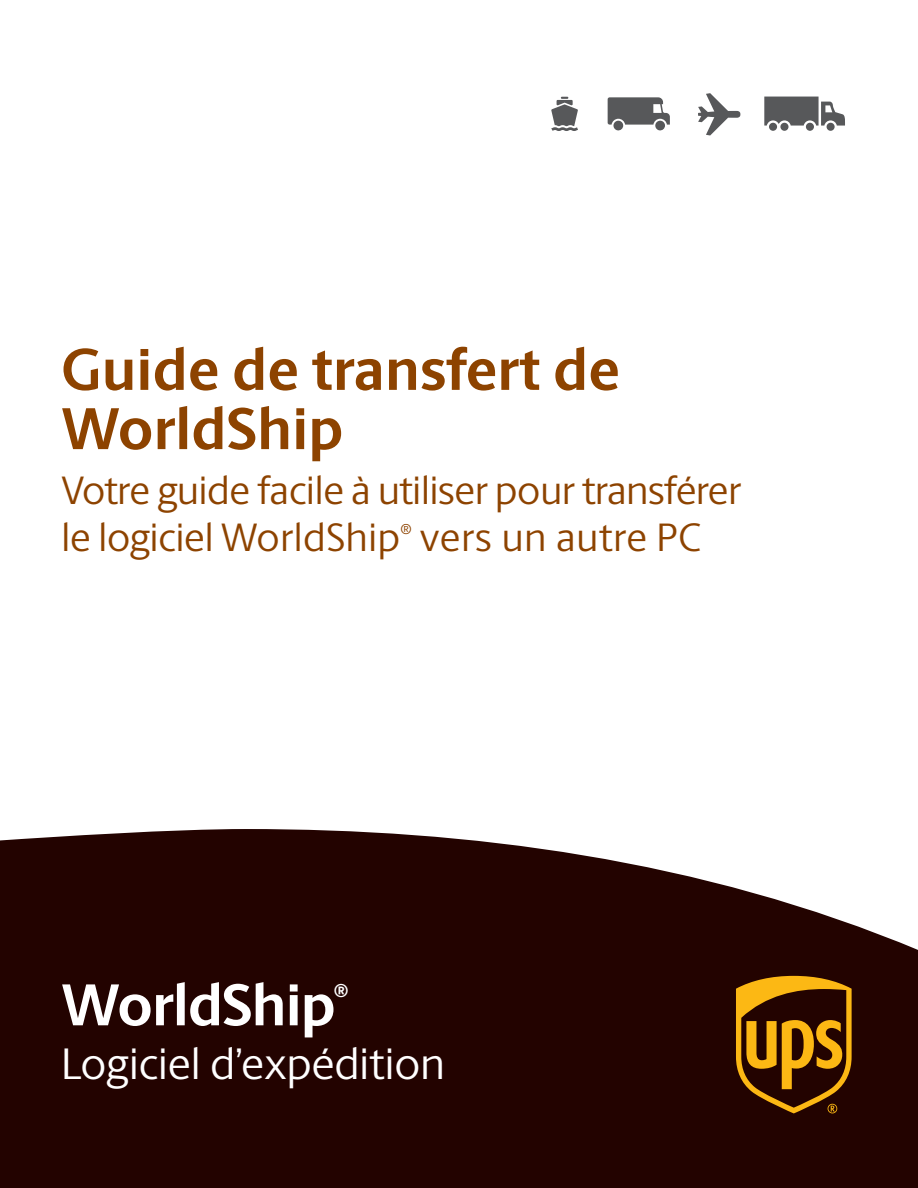
<style>
.page{position:relative;width:918px;height:1188px;background:#fff}
.page>*{position:absolute;margin:0;border:0;box-sizing:border-box;transform-origin:0 0}
.t1{font:700 59.25px/59.2px "UPS Berlingske Sans";color:#8d4300}
.t2{font:700 59.25px "UPS Berlingske Sans";letter-spacing:-.015em;color:#fff}
.t3{font:44.25px "UPS Berlingske Sans";letter-spacing:-.015em;color:#fff}
.t4{font:39.75px/47.2px "UPS Berlingske Sans";letter-spacing:-.02em;color:#8d4300}
.t5{font:39.75px "UPS Berlingske Sans";letter-spacing:.01em;color:#8d4300}
.t6{font:700 18.75px "UPS Berlingske Sans";color:#fff}
.t7{font:14.4px "UPS Berlingske Sans";color:#8d4300}
</style>
<div class="page">
<svg style="left:0;top:829px;width:918px;height:359px;background:#351715"></svg>
<svg style="left:736px;top:976px;width:116px;height:137px;background:#7a4b08"></svg>
<svg style="left:551px;top:97px;width:27px;height:34px"></svg>
<svg style="left:608px;top:97px;width:62px;height:34px"></svg>
<svg style="left:698px;top:93px;width:42px;height:43px"></svg>
<svg style="left:764px;top:97px;width:81px;height:34px"></svg>
<h1 class="t1" style="left:61px;top:339px;width:560px">Guide de transfert de<br>WorldShip</h1>
<p class="t4" style="left:61px;top:465px;width:682px">Votre guide facile à utiliser pour transférer le logiciel WorldShip</p>
<p class="t7" style="left:401px;top:519px;width:13px">®</p>
<p class="t5" style="left:419px;top:510px;width:283px">vers un autre PC</p>
<h1 class="t2" style="left:61px;top:961px;width:276px">WorldShip</h1>
<p class="t6" style="left:334px;top:976px;width:16px">®</p>
<p class="t3" style="left:61px;top:1032px;width:386px">Logiciel d’expédition</p>
</div>
